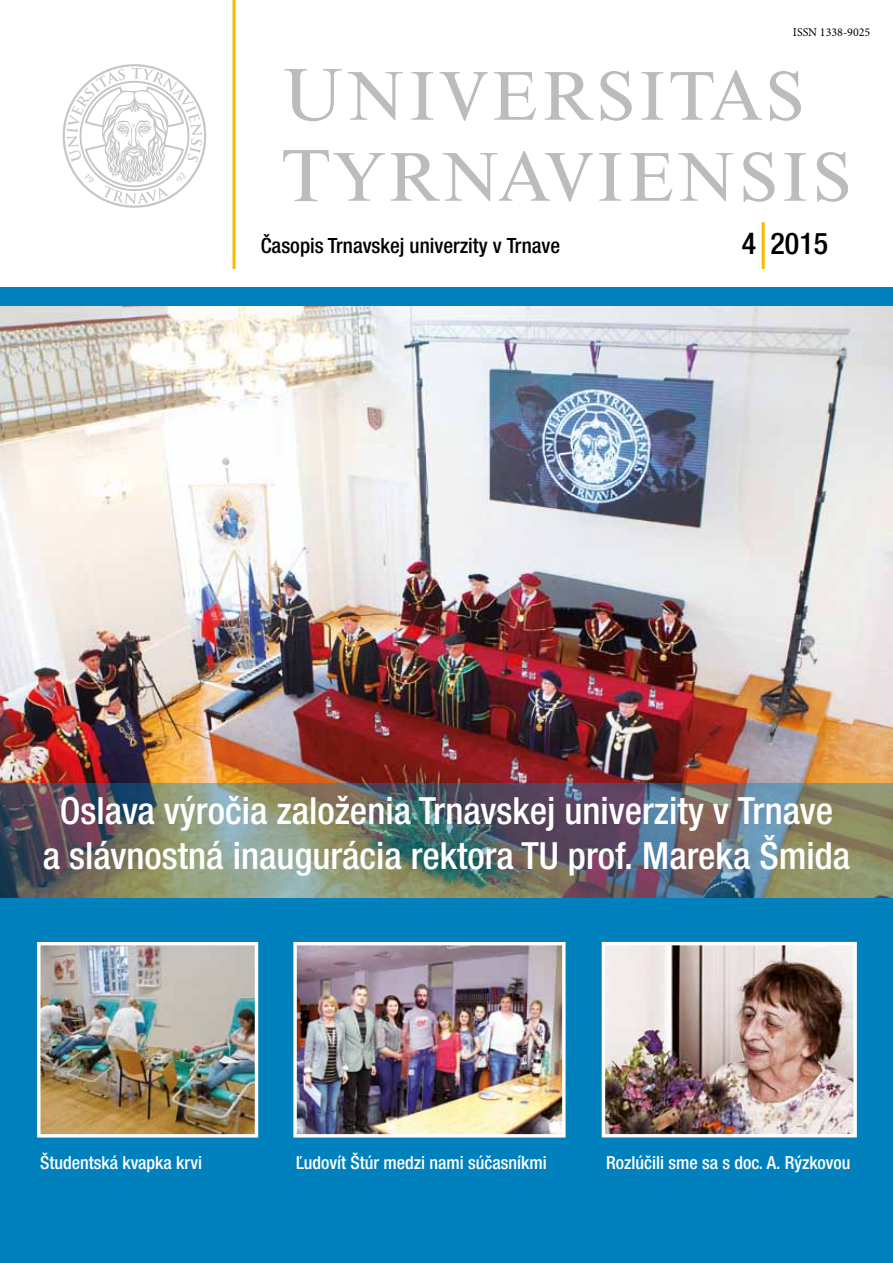
<style>
.page{position:relative;width:893px;height:1263px;background:#fff}
.page>*{position:absolute;margin:0;border:0;box-sizing:border-box;transform-origin:0 0}
.t1{font:63px/81px "Nimbus Roman No 9 DCDOT";letter-spacing:.065em;color:#bcbcbc}
.t2{font:500 condensed 37.5px/45px "Helvetica Neue LT Pro";color:#fff;text-align:center}
.t3{font:500 condensed 30px "Helvetica Neue LT Pro";color:#000}
.t4{font:500 condensed 21px "Helvetica Neue LT Pro";color:#000}
.t5{font:500 condensed 18px "Helvetica Neue LT Pro";color:#fff}
.t6{font:12px "Minion Pro";color:#000}
.s1{font-size:67.5px}
</style>
<div class="page">
<hr style="left:233px;top:0;width:3px;height:269px;background:#fbba00">
<hr style="left:762px;top:222px;width:3px;height:47px;background:#fbba00">
<div style="left:0;top:287px;width:893px;height:976px;background:#0081bd"></div>
<svg style="left:63px;top:64px;width:143px;height:144px"></svg>
<img style="left:0;top:307px;width:893px;height:476px">
<img style="left:297px;top:946px;width:265px;height:187px">
<div style="left:293px;top:942px;width:273px;height:195px;border:3px solid #fff"></div>
<img style="left:41px;top:946px;width:213px;height:187px">
<div style="left:37px;top:942px;width:221px;height:195px;border:3px solid #fff"></div>
<img style="left:606px;top:946px;width:247px;height:187px">
<div style="left:602px;top:942px;width:255px;height:195px;border:3px solid #fff"></div>
<img style="left:0;top:783px;width:893px;height:115px">
<p class="t6" style="left:793px;top:24px;width:79px">ISSN 1338-9025</p>
<h1 class="t1" style="left:282px;top:57px;width:570px"><span class="s1">U</span>NIVERSITAS<br><span class="s1">T</span>YRNAVIENSIS</h1>
<p class="t4" style="left:261px;top:233px;width:301px">Časopis Trnavskej univerzity v Trnave</p>
<p class="t3" style="left:742px;top:226px;width:88px">4 2015</p>
<p class="t2" style="left:43px;top:788px;width:809px">Oslava výročia založenia Trnavskej univerzity v Trnave<br>a slávnostná inaugurácia rektora TU prof. Mareka Šmida</p>
<p class="t5" style="left:40px;top:1152px;width:164px">Študentská kvapka krvi</p>
<p class="t5" style="left:296px;top:1152px;width:252px">Ľudovít Štúr medzi nami súčasníkmi</p>
<p class="t5" style="left:606px;top:1152px;width:246px">Rozlúčili sme sa s doc. A. Rýzkovou</p>
</div>
